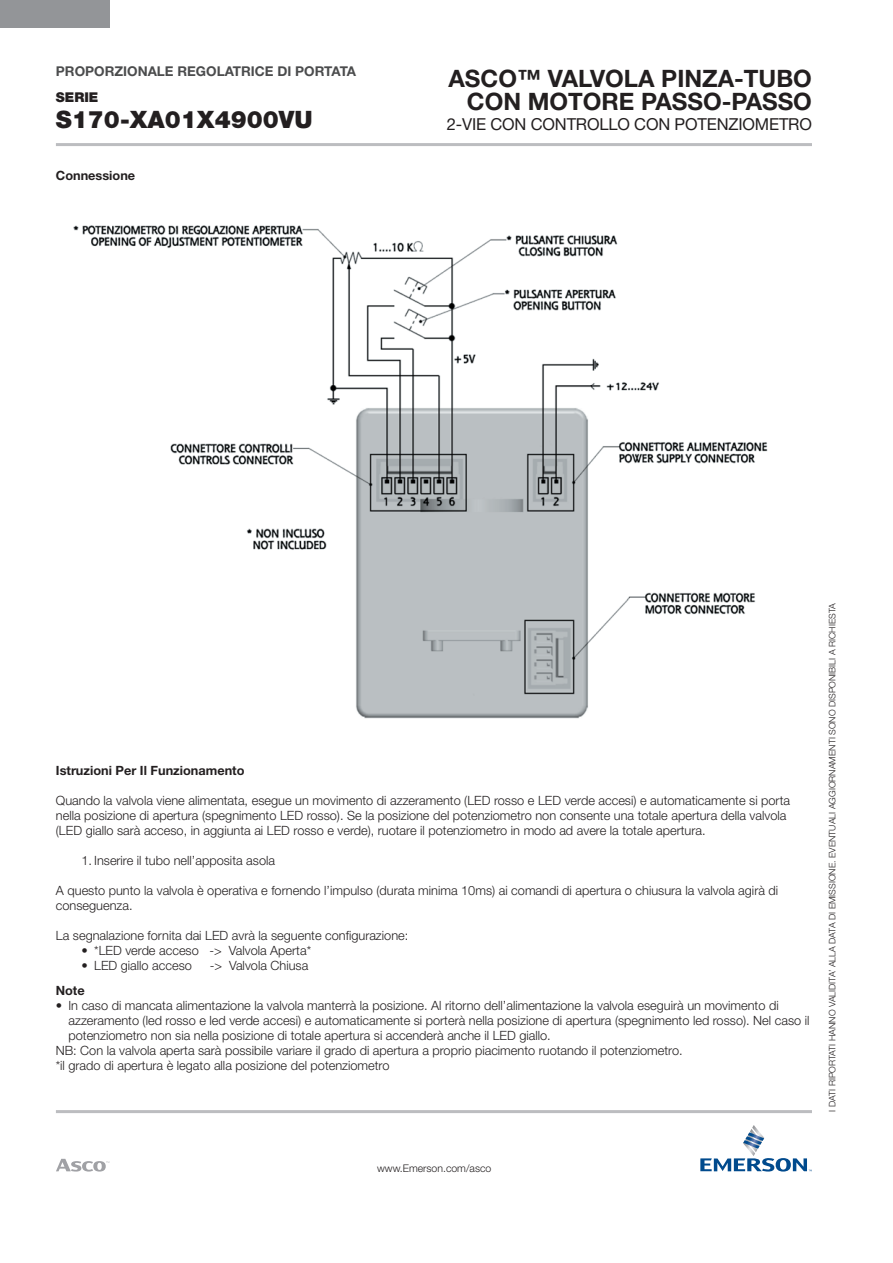
<style>
.page{position:relative;width:893px;height:1263px;background:#fff}
.page>*{position:absolute;margin:0;border:0;box-sizing:border-box;transform-origin:0 0}
.t1{font:700 24px/22.8px "Helvetica Neue";color:#231f20;text-align:right}
.t2{font:900 24px "Helvetica Neue";color:#231f20}
.t3{font:16.5px "Helvetica Neue";letter-spacing:-.01em;color:#231f20}
.t4{font:700 13.5px "Helvetica Neue";color:#4b4c4d}
.t5{font:900 13.5px "Helvetica Neue";color:#231f20}
.t6{font:300 12.75px/15px "Helvetica Neue";color:#231f20}
.t7{font:700 12.75px "Helvetica Neue";color:#231f20}
.t8{font:300 10.5px "Helvetica Neue";color:#231f20}
.t9{font:300 9px "Helvetica Neue";color:#231f20}
</style>
<div class="page">
<hr style="left:56px;top:143px;width:756px;height:3px;background:#bcbdc0">
<div style="left:0;top:0;width:110px;height:28px;background:#939598"></div>
<svg style="left:700px;top:1125px;width:112px;height:46px"></svg>
<svg style="left:56px;top:1159px;width:53px;height:12px"></svg>
<hr style="left:56px;top:1110px;width:756px;height:3px;background:#bcbdc0">
<img style="left:73px;top:225px;width:695px;height:494px">
<p class="t4" style="left:56px;top:63px;width:302px">PROPORZIONALE REGOLATRICE DI PORTATA</p>
<p class="t5" style="left:56px;top:89px;width:44px">SERIE</p>
<h1 class="t2" style="left:56px;top:105px;width:258px">S170-XA01X4900VU</h1>
<p class="t7" style="left:56px;top:168px;width:81px">Connessione</p>
<h1 class="t1" style="left:449px;top:67px;width:365px">ASCO™ VALVOLA PINZA-TUBO<br>CON MOTORE PASSO-PASSO</h1>
<p class="t3" style="left:447px;top:114px;width:367px">2-VIE CON CONTROLLO CON POTENZIOMETRO</p>
<p class="t7" style="left:56px;top:763px;width:190px">Istruzioni Per Il Funzionamento</p>
<p class="t6" style="left:56px;top:793px;width:736px">Quando la valvola viene alimentata, esegue un movimento di azzeramento (LED rosso e LED verde accesi) e automaticamente si porta nella posizione di apertura (spegnimento LED rosso). Se la posizione del potenziometro non consente una totale apertura della valvola (LED giallo sarà acceso, in aggiunta ai LED rosso e verde), ruotare il potenziometro in modo ad avere la totale apertura.</p>
<p class="t6" style="left:81px;top:853px;width:195px">1. Inserire il tubo nell’apposita asola</p>
<p class="t6" style="left:56px;top:883px;width:724px">A questo punto la valvola è operativa e fornendo l’impulso (durata minima 10ms) ai comandi di apertura o chiusura la valvola agirà di conseguenza.</p>
<p class="t6" style="left:56px;top:928px;width:354px">La segnalazione fornita dai LED avrà la seguente configurazione:</p>
<p class="t6" style="left:81px;top:943px;width:231px">• *LED verde acceso -&gt; Valvola Aperta*</p>
<p class="t6" style="left:81px;top:958px;width:112px">• LED giallo acceso</p>
<p class="t6" style="left:210px;top:958px;width:100px">-&gt; Valvola Chiusa</p>
<p class="t7" style="left:56px;top:983px;width:31px">Note</p>
<p class="t6" style="left:56px;top:998px;width:724px">• In caso di mancata alimentazione la valvola manterrà la posizione. Al ritorno dell’alimentazione la valvola eseguirà un movimento di</p>
<p class="t6" style="left:68px;top:1013px;width:742px">azzeramento (led rosso e led verde accesi) e automaticamente si porterà nella posizione di apertura (spegnimento led rosso). Nel caso il</p>
<p class="t6" style="left:68px;top:1028px;width:484px">potenziometro non sia nella posizione di totale apertura si accenderà anche il LED giallo.</p>
<p class="t6" style="left:56px;top:1043px;width:628px">NB: Con la valvola aperta sarà possibile variare il grado di apertura a proprio piacimento ruotando il potenziometro.</p>
<p class="t6" style="left:56px;top:1058px;width:335px">*il grado di apertura è legato alla posizione del potenziometro</p>
<p class="t9" style="left:827px;top:1111px;width:510px;rotate:-90deg">I DATI RIPORTATI HANNO VALIDITA’ ALLA DATA DI EMISSIONE. EVENTUALI AGGIORNAMENTI SONO DISPONIBILI A RICHIESTA</p>
<p class="t8" style="left:377px;top:1161px;width:116px">www.Emerson.com/asco</p>
</div>
